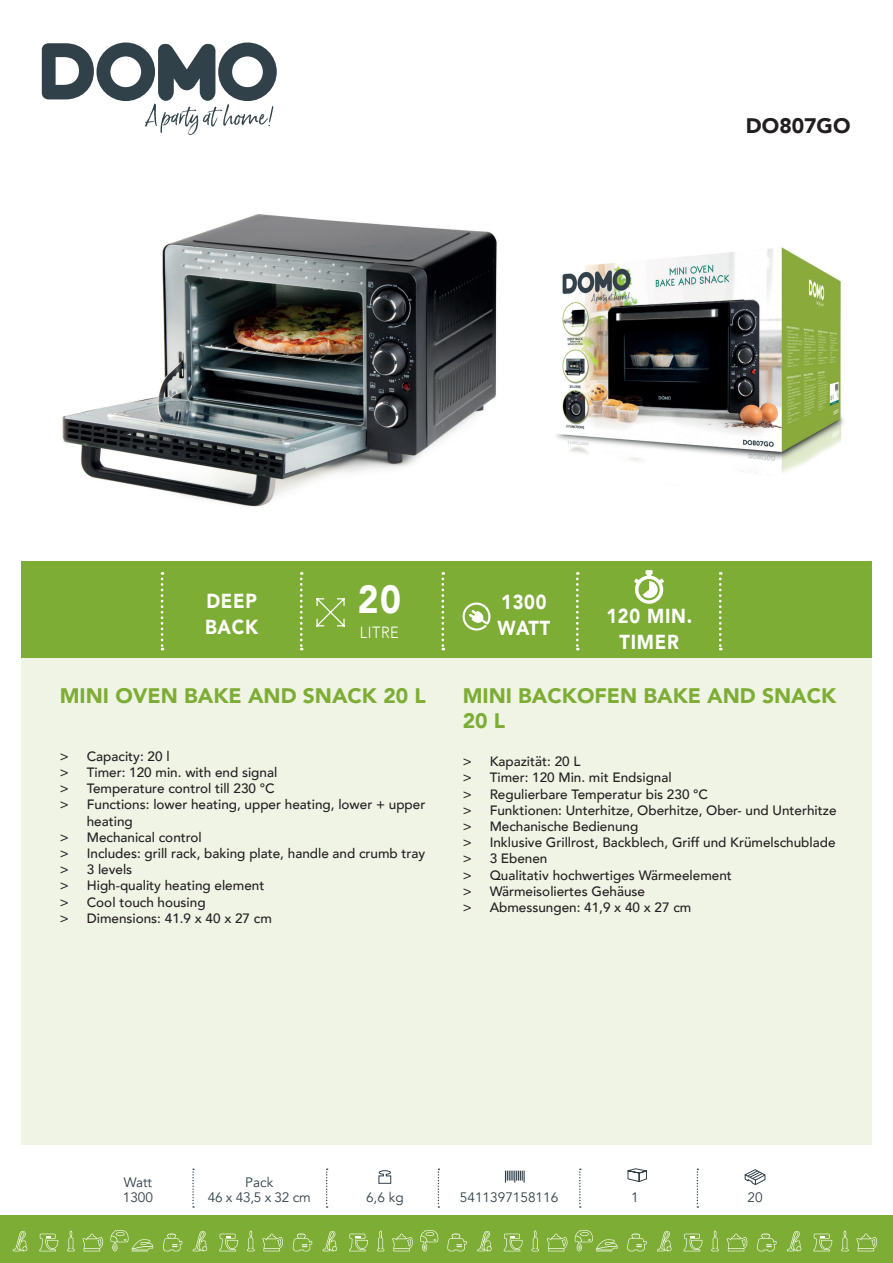
<style>
.page{position:relative;width:893px;height:1263px;background:#fff}
.page>*{position:absolute;margin:0;border:0;box-sizing:border-box;transform-origin:0 0}
.t1{font:900 39.15px "Avenir";color:#fff;scale:.9 1}
.t2{font:900 21px/25.2px "Avenir";color:#7dad34}
.t3{font:900 21px "Avenir";color:#231f20}
.t4{font:900 20.25px/26.1px "Avenir";letter-spacing:.04em;color:#fff;scale:.9 1}
.t5{font:300 16.2px "Avenir";letter-spacing:.04em;color:#fff;scale:.9 1}
.t6{font:13.65px/15px "Avenir";color:#31414a}
.t7{font:13.65px/15px "Avenir";letter-spacing:-.02em;color:#31414a;text-align:center}
.t8{font:500 13.5px/16.2px "Avenir";color:#231f20}
</style>
<div class="page">
<div style="left:21px;top:658px;width:851px;height:486px;background:#eff4e5"></div>
<div style="left:0;top:1215px;width:893px;height:48px;background:#7dad34"></div>
<svg style="left:505px;top:1170px;width:20px;height:12px"></svg>
<svg style="left:378px;top:1170px;width:14px;height:14px"></svg>
<svg style="left:627px;top:1168px;width:20px;height:14px"></svg>
<svg style="left:744px;top:1169px;width:22px;height:16px"></svg>
<svg style="left:192px;top:1168px;width:2px;height:40px"></svg>
<svg style="left:326px;top:1168px;width:2px;height:40px"></svg>
<svg style="left:438px;top:1168px;width:1px;height:40px"></svg>
<svg style="left:579px;top:1168px;width:2px;height:40px"></svg>
<svg style="left:697px;top:1168px;width:1px;height:40px"></svg>
<svg style="left:13px;top:1231px;width:14px;height:20px"></svg>
<svg style="left:67px;top:1230px;width:8px;height:21px"></svg>
<svg style="left:82px;top:1233px;width:21px;height:18px"></svg>
<svg style="left:39px;top:1234px;width:19px;height:17px"></svg>
<svg style="left:110px;top:1230px;width:43px;height:21px"></svg>
<svg style="left:193px;top:1231px;width:14px;height:20px"></svg>
<svg style="left:163px;top:1233px;width:19px;height:18px"></svg>
<svg style="left:247px;top:1230px;width:8px;height:21px"></svg>
<svg style="left:262px;top:1233px;width:21px;height:18px"></svg>
<svg style="left:219px;top:1234px;width:19px;height:17px"></svg>
<svg style="left:323px;top:1231px;width:14px;height:20px"></svg>
<svg style="left:293px;top:1233px;width:19px;height:18px"></svg>
<svg style="left:377px;top:1230px;width:7px;height:21px"></svg>
<svg style="left:420px;top:1230px;width:19px;height:21px"></svg>
<svg style="left:392px;top:1233px;width:21px;height:18px"></svg>
<svg style="left:349px;top:1234px;width:19px;height:17px"></svg>
<svg style="left:477px;top:1231px;width:15px;height:20px"></svg>
<svg style="left:447px;top:1233px;width:20px;height:18px"></svg>
<svg style="left:531px;top:1230px;width:8px;height:21px"></svg>
<svg style="left:547px;top:1233px;width:20px;height:18px"></svg>
<svg style="left:504px;top:1234px;width:18px;height:17px"></svg>
<svg style="left:574px;top:1230px;width:44px;height:21px"></svg>
<svg style="left:657px;top:1231px;width:14px;height:20px"></svg>
<svg style="left:627px;top:1233px;width:20px;height:18px"></svg>
<svg style="left:711px;top:1230px;width:8px;height:21px"></svg>
<svg style="left:727px;top:1233px;width:20px;height:18px"></svg>
<svg style="left:684px;top:1234px;width:18px;height:17px"></svg>
<svg style="left:787px;top:1231px;width:14px;height:20px"></svg>
<svg style="left:757px;top:1233px;width:19px;height:18px"></svg>
<svg style="left:841px;top:1230px;width:8px;height:21px"></svg>
<svg style="left:856px;top:1233px;width:21px;height:18px"></svg>
<svg style="left:813px;top:1234px;width:19px;height:17px"></svg>
<div style="left:21px;top:561px;width:851px;height:97px;background:#7dad34"></div>
<svg style="left:42px;top:43px;width:235px;height:92px"></svg>
<svg style="left:300px;top:572px;width:3px;height:78px"></svg>
<svg style="left:441px;top:572px;width:3px;height:78px"></svg>
<svg style="left:576px;top:572px;width:3px;height:78px"></svg>
<svg style="left:719px;top:572px;width:3px;height:78px"></svg>
<svg style="left:161px;top:572px;width:2px;height:78px"></svg>
<img style="left:62px;top:214px;width:435px;height:293px">
<svg style="left:462px;top:602px;width:28px;height:28px"></svg>
<svg style="left:634px;top:570px;width:30px;height:34px"></svg>
<svg style="left:317px;top:598px;width:28px;height:28px"></svg>
<img style="left:556px;top:247px;width:288px;height:226px">
<h2 class="t3" style="left:746px;top:108px;width:106px">DO807GO</h2>
<h1 class="t1" style="left:358px;top:565px;width:49px">20</h1>
<p class="t5" style="left:360px;top:623px;width:45px">LITRE</p>
<h3 class="t4" style="left:205px;top:588px;width:61px">DEEP<br>BACK</h3>
<h3 class="t4" style="left:497px;top:589px;width:60px">1300<br>WATT</h3>
<h3 class="t4" style="left:606px;top:603px;width:97px;text-align:center">120 MIN.<br>TIMER</h3>
<h2 class="t2" style="left:60px;top:683px;width:367px">MINI OVEN BAKE AND SNACK 20 L</h2>
<p class="t8" style="left:60px;top:747px;width:111px">&gt; Capacity: 20 l</p>
<p class="t8" style="left:60px;top:763px;width:219px">&gt; Timer: 120 min. with end signal</p>
<p class="t8" style="left:60px;top:780px;width:216px">&gt; Temperature control till 230 °C</p>
<p class="t8" style="left:60px;top:796px;width:367px">&gt; Functions: lower heating, upper heating, lower + upper</p>
<p class="t8" style="left:87px;top:812px;width:48px">heating</p>
<p class="t8" style="left:60px;top:828px;width:144px">&gt; Mechanical control</p>
<p class="t8" style="left:60px;top:844px;width:367px">&gt; Includes: grill rack, baking plate, handle and crumb tray</p>
<p class="t8" style="left:60px;top:861px;width:74px">&gt; 3 levels</p>
<p class="t8" style="left:60px;top:877px;width:206px">&gt; High-quality heating element</p>
<p class="t8" style="left:60px;top:893px;width:147px">&gt; Cool touch housing</p>
<p class="t8" style="left:60px;top:909px;width:214px">&gt; Dimensions: 41.9 x 40 x 27 cm</p>
<h2 class="t2" style="left:463px;top:683px;width:375px">MINI BACKOFEN BAKE AND SNACK<br>20 L</h2>
<p class="t8" style="left:463px;top:753px;width:375px">&gt; Kapazität: 20 L<br>&gt; Timer: 120 Min. mit Endsignal<br>&gt; Regulierbare Temperatur bis 230 °C<br>&gt; Funktionen: Unterhitze, Oberhitze, Ober- und Unterhitze &gt; Mechanische Bedienung<br>&gt; Inklusive Grillrost, Backblech, Griff und Krümelschublade &gt; 3 Ebenen<br>&gt; Qualitativ hochwertiges Wärmeelement<br>&gt; Wärmeisoliertes Gehäuse<br>&gt; Abmessungen: 41,9 x 40 x 27 cm</p>
<p class="t6" style="left:123px;top:1175px;width:32px">Watt<br>1300</p>
<p class="t7" style="left:208px;top:1175px;width:104px">Pack<br>46 x 43,5 x 32 cm</p>
<p class="t6" style="left:366px;top:1190px;width:39px">6,6 kg</p>
<p class="t6" style="left:460px;top:1190px;width:100px">5411397158116</p>
<p class="t6" style="left:631px;top:1190px;width:9px">1</p>
<p class="t6" style="left:747px;top:1190px;width:17px">20</p>
</div>
